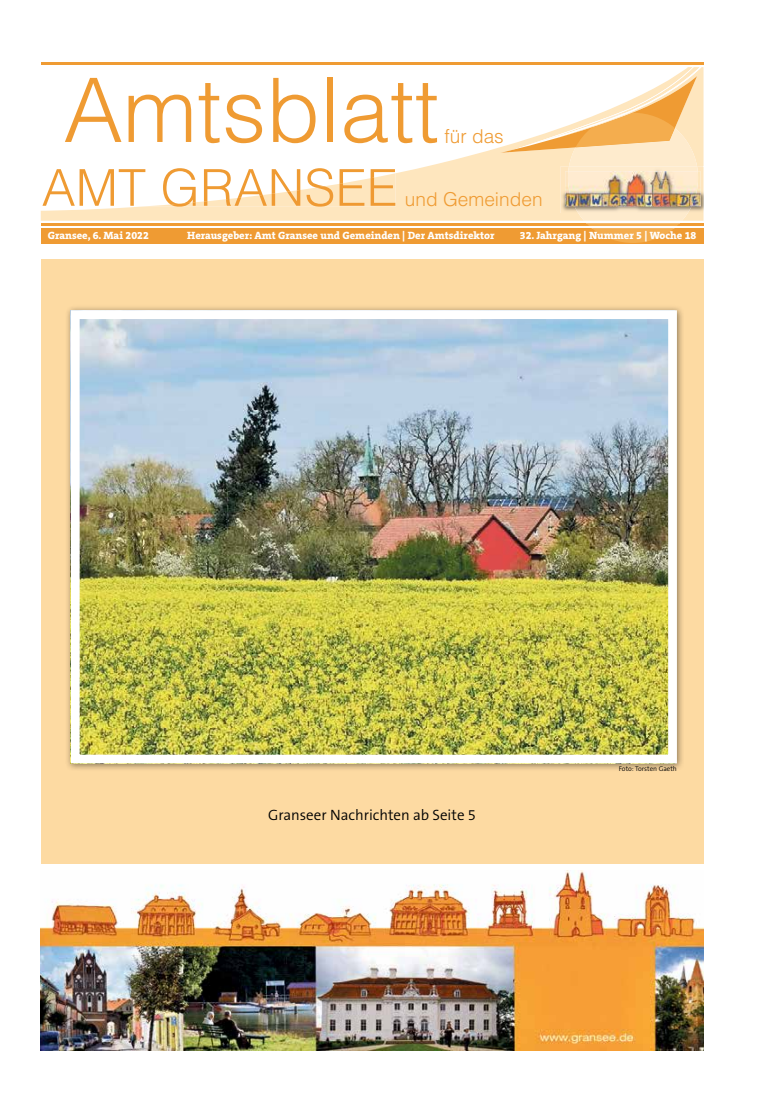
<style>
.page{position:relative;width:762px;height:1117px;background:#fff}
.page>*{position:absolute;margin:0;border:0;box-sizing:border-box;transform-origin:0 0}
.t1{font:300 88.88px "Helvetica";color:#ef9b33}
.t2{font:300 50.88px "Helvetica";color:#ef9a33}
.t3{font:300 19px "Helvetica";color:#ef9b33}
.t4{font:300 15px "The Sans B W4";color:#000}
.t5{font:800 10.62px "The Serif B W8";color:#fff}
.t6{font:300 6.88px "The Sans B W4";color:#000}
.s1{color:#ef9b33}
</style>
<div class="page">
<svg style="left:41px;top:67px;width:662px;height:154px"></svg>
<svg style="left:139px;top:173px;width:256px;height:34px"></svg>
<hr style="left:41px;top:62px;width:662px;height:2px;background:#ef9b33">
<hr style="left:41px;top:223px;width:662px;height:3px;background:#ef9b33">
<div style="left:41px;top:228px;width:662px;height:16px;background:#ef9b33"></div>
<svg style="left:500px;top:67px;width:202px;height:176px"></svg>
<img style="left:560px;top:166px;width:143px;height:47px">
<img style="left:568px;top:166px;width:130px;height:47px">
<img style="left:565px;top:171px;width:135px;height:35px">
<img style="left:568px;top:171px;width:130px;height:35px">
<div style="left:41px;top:259px;width:662px;height:604px;background:#fddaa2"></div>
<img style="left:41px;top:870px;width:662px;height:180px">
<div style="left:65px;top:304px;width:620px;height:467px;background:#000;opacity:.45"></div>
<img style="left:81px;top:320px;width:586px;height:433px">
<div style="left:71px;top:310px;width:606px;height:453px;border:9px solid #fff"></div>
<h1 class="t1" style="left:64px;top:55px;width:377px">Amtsblatt</h1>
<h3 class="t3" style="left:444px;top:125px;width:61px">für das</h3>
<h2 class="t2" style="left:42px;top:156px;width:357px"><span class="s1">AM</span> T GRANSEE</h2>
<h3 class="t3" style="left:405px;top:188px;width:139px">und Gemeinden</h3>
<p class="t5" style="left:48px;top:229px;width:103px">Gransee, 6. Mai 2022</p>
<p class="t5" style="left:187px;top:229px;width:309px">Herausgeber: Amt Gransee und Gemeinden | Der Amtsdirektor</p>
<p class="t5" style="left:520px;top:229px;width:178px">32. Jahrgang | Nummer 5 | Woche 18</p>
<h3 class="t4" style="left:268px;top:805px;width:209px">Granseer Nachrichten ab Seite 5</h3>
<p class="t6" style="left:619px;top:764px;width:60px">Foto: Torsten Gaeth</p>
</div>
